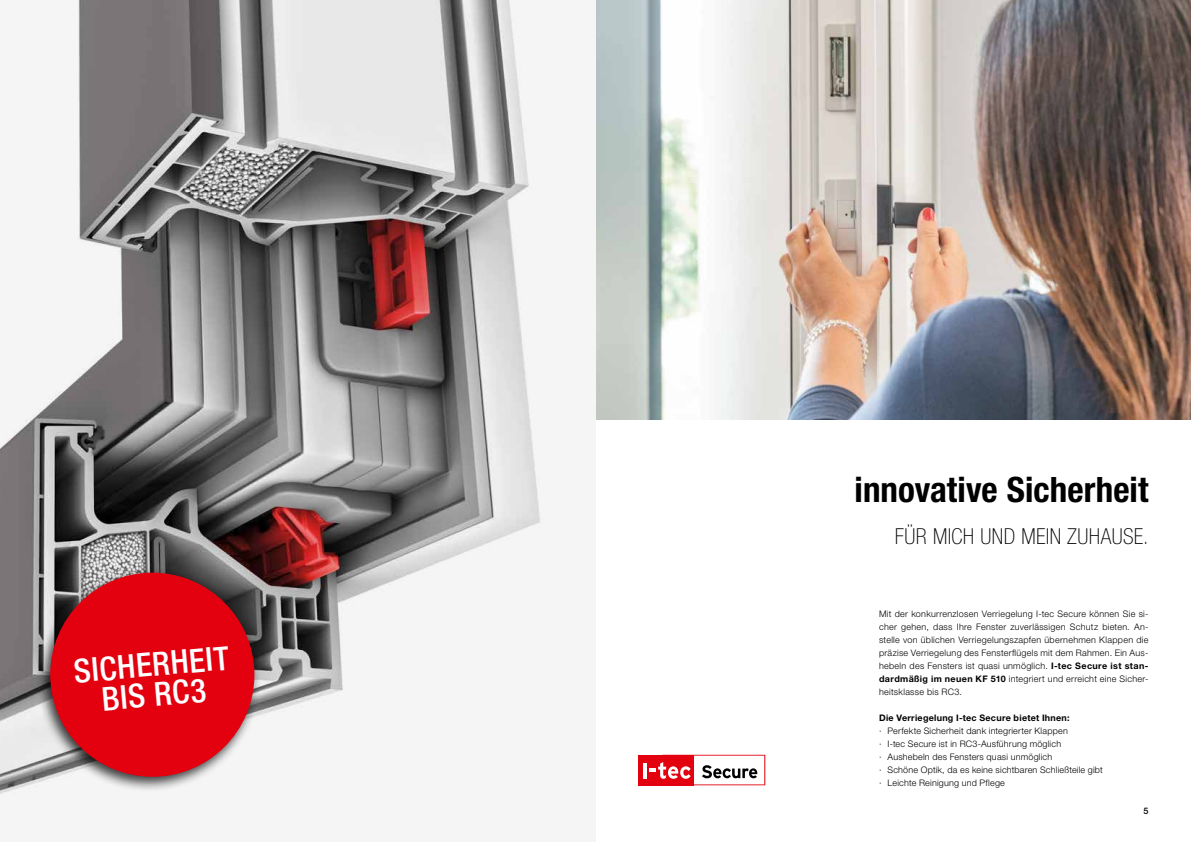
<style>
.page{position:relative;width:1191px;height:842px;background:#fff}
.page>*{position:absolute;margin:0;border:0;box-sizing:border-box;transform-origin:0 0}
.t1{font:700 condensed 35px "Helvetica Neue LT Pro";color:#000}
.t2{font:500 condensed 33px/30px "Helvetica Neue LT Pro";color:#fff;text-align:center}
.t3{font:100 condensed 22px "Helvetica Neue LT Pro";letter-spacing:.02em;color:#000}
.t4{font:300 9px/13px "Helvetica Neue LT Pro";letter-spacing:.02em;color:#000;text-align:justify}
.t5{font:700 9px "Helvetica Neue LT Pro";letter-spacing:.03em;color:#000}
.t6{font:500 9px "Helvetica Neue LT Pro";color:#000}
.s1{font-weight:700}
</style>
<div class="page">
<img style="left:596px;top:0;width:595px;height:420px">
<img style="left:0;top:0;width:543px;height:795px">
<div style="left:36px;top:567px;width:225px;height:225px;background:#000;opacity:.75"></div>
<div style="left:50px;top:573px;width:204px;height:204px;background:#e3000f;border-radius:50%"></div>
<div style="left:638px;top:755px;width:55px;height:30px;background:#e3000f"></div>
<hr style="left:643px;top:763px;width:3px;height:15px;background:#fff">
<svg style="left:649px;top:755px;width:116px;height:30px"></svg>
<h2 class="t2" style="left:73px;top:656px;width:157px;rotate:-5deg">SICHERHEIT<br>BIS RC3</h2>
<h1 class="t1" style="left:854px;top:469px;width:295px">innovative Sicherheit</h1>
<h3 class="t3" style="left:895px;top:524px;width:255px">FÜR MICH UND MEIN ZUHAUSE.</h3>
<p class="t4" style="left:879px;top:607px;width:271px">Mit der konkurrenzlosen Verriegelung I-tec Secure können Sie si&shy;cher gehen, dass Ihre Fenster zuverlässigen Schutz bieten. An&shy;stelle von üblichen Verriegelungszapfen übernehmen Klappen die präzise Verriegelung des Fensterflügels mit dem Rahmen. Ein Aus&shy;hebeln des Fensters ist quasi unmöglich. <span class="s1">I-tec Secure ist stan&shy;dardmäßig im neuen KF 510</span> integriert und erreicht eine Sicher&shy;heitsklasse bis RC3.</p>
<p class="t5" style="left:879px;top:712px;width:192px">Die Verriegelung I-tec Secure bietet Ihnen:</p>
<p class="t4" style="left:879px;top:724px;width:225px;text-align:left">· Perfekte Sicherheit dank integrierter Klappen<br>· I-tec Secure ist in RC3-Ausführung möglich<br>· Aushebeln des Fensters quasi unmöglich<br>· Schöne Optik, da es keine sichtbaren Schließteile gibt · Leichte Reinigung und Pflege</p>
<p class="t6" style="left:1143px;top:806px;width:7px">5</p>
</div>
